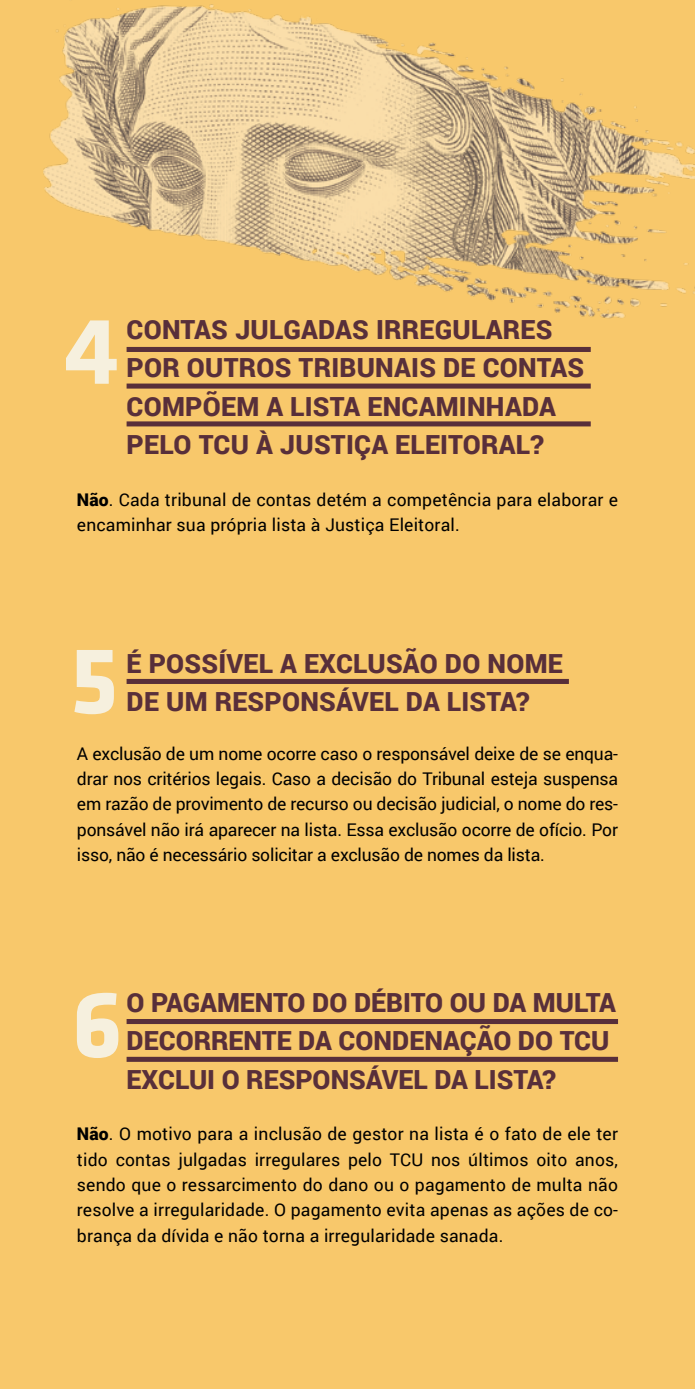
<style>
.page{position:relative;width:695px;height:1389px;background:#fff}
.page>*{position:absolute;margin:0;border:0;box-sizing:border-box;transform-origin:0 0}
.numero_frente_titulo{font:700 98px "Klavika";color:#f6f0de}
.Titulos{font:900 26.43px/38.5px "Roboto";letter-spacing:.01em;color:#582f3a}
.t1{font:17.5px/25.4px "Roboto";letter-spacing:.01em;color:#000;text-align:justify}
.s1{font-weight:900}
</style>
<div class="page">
<div style="left:0;top:0;width:694px;height:1389px;background:#f8c86b"></div>
<hr style="left:694px;top:0;width:1px;height:1389px;background:#f6f0de">
<div style="left:126px;top:679px;width:442px;height:5px;background:#582f3a"></div>
<div style="left:126px;top:1019px;width:492px;height:5px;background:#582f3a"></div>
<div style="left:126px;top:1057px;width:492px;height:5px;background:#582f3a"></div>
<div style="left:126px;top:384px;width:464px;height:5px;background:#582f3a"></div>
<div style="left:126px;top:421px;width:464px;height:5px;background:#582f3a"></div>
<img style="left:43px;top:4px;width:651px;height:348px">
<p class="Titulos" style="left:126px;top:309px;width:459px">CONTAS JULGADAS IRREGULARES<br>POR OUTROS TRIBUNAIS DE CONTAS<br>COMPÕEM A LISTA ENCAMINHADA<br>PELO TCU À JUSTIÇA ELEITORAL?</p>
<p class="t1" style="left:77px;top:486px;width:542px"><span class="s1">Não</span>. Cada tribunal de contas detém a competência para elaborar e encaminhar sua própria lista à Justiça Eleitoral.</p>
<p class="numero_frente_titulo" style="left:64px;top:298px;width:57px">4</p>
<p class="Titulos" style="left:126px;top:643px;width:438px">É POSSÍVEL A EXCLUSÃO DO NOME<br>DE UM RESPONSÁVEL DA LISTA?</p>
<p class="t1" style="left:77px;top:740px;width:542px">A exclusão de um nome ocorre caso o responsável deixe de se enqua&shy;drar nos critérios legais. Caso a decisão do Tribunal esteja suspensa em razão de provimento de recurso ou decisão judicial, o nome do res&shy;ponsável não irá aparecer na lista. Essa exclusão ocorre de ofício. Por isso, não é necessário solicitar a exclusão de nomes da lista.</p>
<p class="numero_frente_titulo" style="left:69px;top:627px;width:50px">5</p>
<p class="Titulos" style="left:126px;top:982px;width:491px">O PAGAMENTO DO DÉBITO OU DA MULTA<br>DECORRENTE DA CONDENAÇÃO DO TCU<br>EXCLUI O RESPONSÁVEL DA LISTA?</p>
<p class="t1" style="left:77px;top:1121px;width:542px"><span class="s1">Não</span>. O motivo para a inclusão de gestor na lista é o fato de ele ter tido contas julgadas irregulares pelo TCU nos últimos oito anos, sendo que o ressarcimento do dano ou o pagamento de multa não resolve a irregularidade. O pagamento evita apenas as ações de co&shy;brança da dívida e não torna a irregularidade sanada.</p>
<p class="numero_frente_titulo" style="left:72px;top:971px;width:52px">6</p>
</div>
